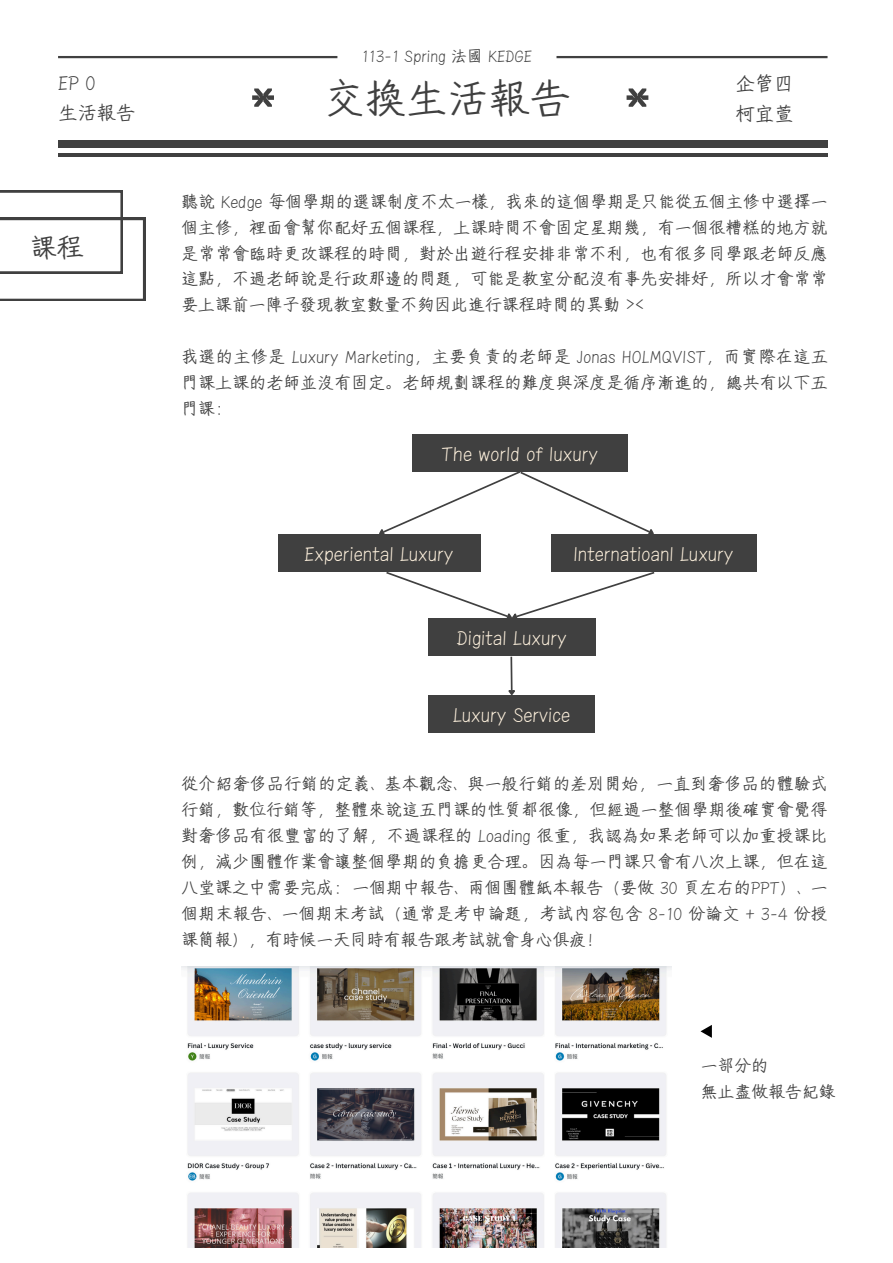
<style>
.page{position:relative;width:893px;height:1263px;background:#fff}
.page>*{position:absolute;margin:0;border:0;box-sizing:border-box;transform-origin:0 0}
.t1{font:45.75px "Canva Beautiful SC";color:#404040}
.t2{font:30px "Canva Beautiful SC";color:#404040}
.t3{font:21.45px "Canva Beautiful SC";color:#fff2de}
.t4{font:21.45px/29.8px "Canva Beautiful SC";color:#404040}
.t5{font:18.75px/25.9px "Canva Beautiful SC";letter-spacing:.005em;color:#404040;text-align:justify}
.t6{font:17.7px "Canva Beautiful SC";color:#404040}
</style>
<div class="page">
<div style="left:278px;top:534px;width:202px;height:38px;background:#404040"></div>
<div style="left:551px;top:534px;width:205px;height:38px;background:#404040"></div>
<div style="left:428px;top:618px;width:167px;height:38px;background:#404040"></div>
<div style="left:428px;top:695px;width:167px;height:38px;background:#404040"></div>
<svg style="left:0;top:191px;width:145px;height:110px"></svg>
<div style="left:412px;top:434px;width:216px;height:38px;background:#404040"></div>
<svg style="left:379px;top:472px;width:275px;height:68px"></svg>
<svg style="left:386px;top:570px;width:269px;height:54px"></svg>
<svg style="left:508px;top:656px;width:7px;height:39px"></svg>
<img style="left:181px;top:966px;width:490px;height:281px">
<svg style="left:700px;top:1025px;width:12px;height:13px"></svg>
<div style="left:58px;top:141px;width:769px;height:6px;background:#404040"></div>
<hr style="left:58px;top:153px;width:769px;height:3px;background:#404040">
<hr style="left:58px;top:56px;width:279px;height:2px;background:#404040">
<hr style="left:556px;top:56px;width:271px;height:2px;background:#404040">
<svg style="left:252px;top:88px;width:22px;height:19px"></svg>
<svg style="left:626px;top:88px;width:22px;height:19px"></svg>
<p class="t6" style="left:362px;top:47px;width:172px">113-1 Spring 法國 KEDGE</p>
<h4 class="t4" style="left:58px;top:67px;width:79px">EP 0<br>生活報告</h4>
<p class="t4" style="left:735px;top:69px;width:59px">企管四柯宜萱</p>
<p class="t1" style="left:323px;top:76px;width:249px">交換生活報告</p>
<h1 class="t2" style="left:29px;top:233px;width:55px">課程</h1>
<p class="t5" style="left:181px;top:188px;width:648px">聽說 Kedge 每個學期的選課制度不太一樣，我來的這個學期是只能從五個主修中選擇一個主修，裡面會幫你配好五個課程，上課時間不會固定星期幾，有一個很糟糕的地方就是常常會臨時更改課程的時間，對於出遊行程安排非常不利，也有很多同學跟老師反應這點，不過老師說是行政那邊的問題，可能是教室分配沒有事先安排好，所以才會常常要上課前一陣子發現教室數量不夠因此進行課程時間的異動 &gt;&lt;</p>
<p class="t5" style="left:181px;top:344px;width:648px">我選的主修是 Luxury Marketing，主要負責的老師是 Jonas HOLMQVIST，而實際在這五門課上課的老師並沒有固定。老師規劃課程的難度與深度是循序漸進的，總共有以下五門課：</p>
<p class="t3" style="left:442px;top:443px;width:158px">The world of luxury</p>
<p class="t3" style="left:304px;top:543px;width:150px">Experiental Luxury</p>
<p class="t3" style="left:573px;top:543px;width:161px">Internatioanl Luxury</p>
<p class="t3" style="left:457px;top:627px;width:111px">Digital Luxury</p>
<h3 class="t3" style="left:453px;top:704px;width:118px">Luxury Service</h3>
<h4 class="t5" style="left:181px;top:771px;width:648px">從介紹奢侈品行銷的定義、基本觀念、與一般行銷的差別開始，一直到奢侈品的體驗式行銷，數位行銷等，整體來說這五門課的性質都很像，但經過一整個學期後確實會覺得對奢侈品有很豐富的了解，不過課程的 Loading 很重，我認為如果老師可以加重授課比例，減少團體作業會讓整個學期的負擔更合理。因為每一門課只會有八次上課，但在這八堂課之中需要完成：一個期中報告、兩個團體紙本報告（要做 30 頁左右的PPT）、一個期末報告、一個期末考試（通常是考申論題，考試內容包含 8-10 份論文 + 3-4 份授課簡報），有時候一天同時有報告跟考試就會身心俱疲！</h4>
<h2 class="t5" style="left:700px;top:1053px;width:69px">一部分的</h2>
<p class="t5" style="left:700px;top:1078px;width:136px">無止盡做報告紀錄</p>
</div>
